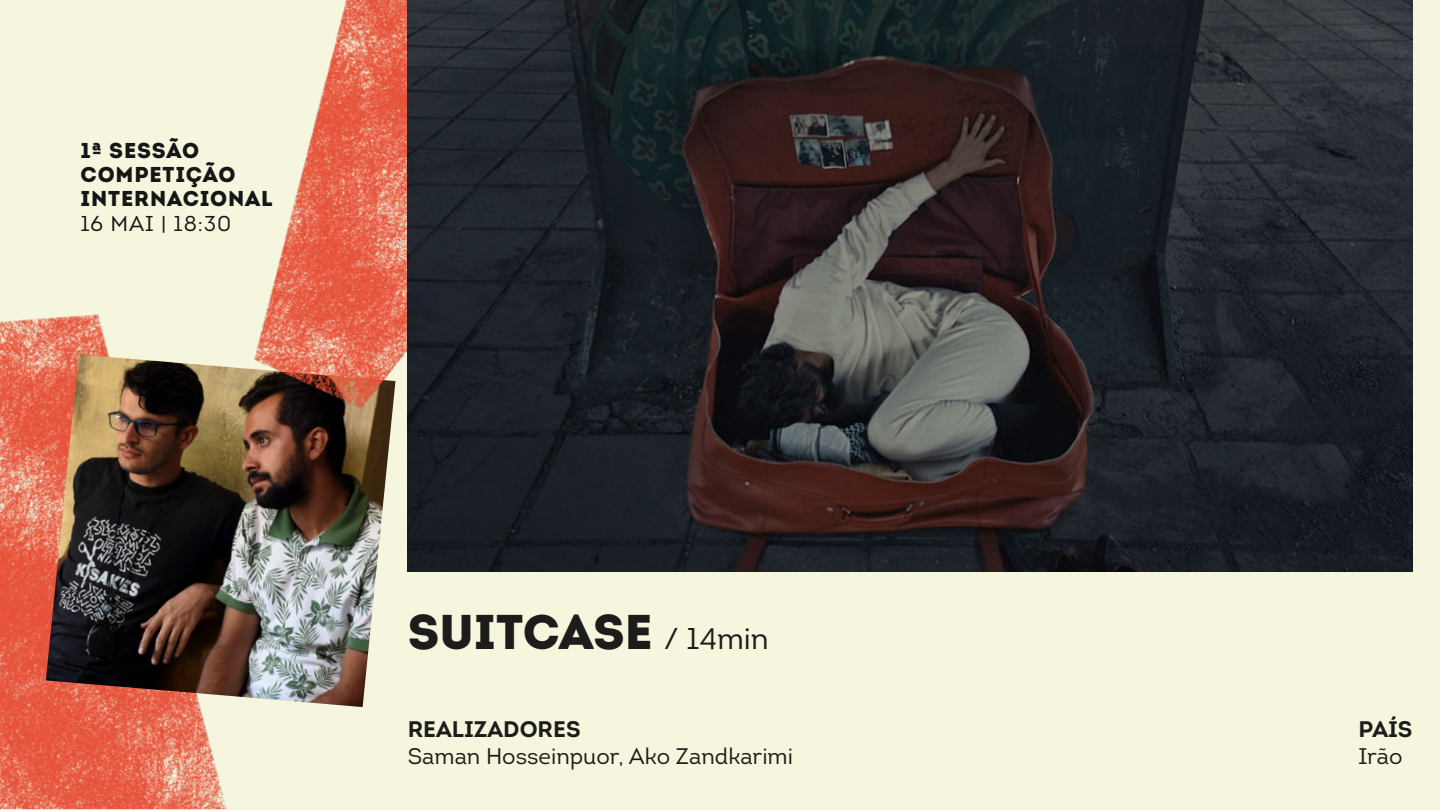
<style>
.page{position:relative;width:1440px;height:810px;background:#f6f6de}
.page>*{position:absolute;margin:0;border:0;box-sizing:border-box;transform-origin:0 0}
.t1{font:900 48.75px "Intro";color:#1d1c1a}
.t2{font:22.5px "Intro";color:#1d1c1a}
.t3{font:700 22.5px "Intro";color:#1d1c1a}
.t4{font:900 21.52px/24px "Intro";letter-spacing:.04em;color:#161616}
.t5{font:21.52px "Intro";letter-spacing:.04em;color:#161616}
.s1{font-weight:400;font-size:30px}
</style>
<div class="page">
<img style="left:0;top:314px;width:202px;height:495px">
<img style="left:46px;top:354px;width:346px;height:353px">
<img style="left:181px;top:0;width:227px;height:416px">
<img style="left:408px;top:0;width:1005px;height:572px">
<img style="left:109px;top:713px;width:118px;height:97px">
<p class="t4" style="left:80px;top:138px;width:194px">1ª SESSÃO<br>COMPETIÇÃO<br>INTERNACIONAL</p>
<p class="t5" style="left:80px;top:211px;width:152px">16 MAI | 18:30</p>
<h1 class="t1" style="left:408px;top:600px;width:363px">SUITCASE <span class="s1">/ 14min</span></h1>
<p class="t3" style="left:408px;top:715px;width:174px">REALIZADORES</p>
<p class="t2" style="left:408px;top:742px;width:387px">Saman Hosseinpuor, Ako Zandkarimi</p>
<p class="t3" style="left:1359px;top:715px;width:55px">PAÍS</p>
<p class="t2" style="left:1359px;top:742px;width:45px">Irão</p>
</div>
